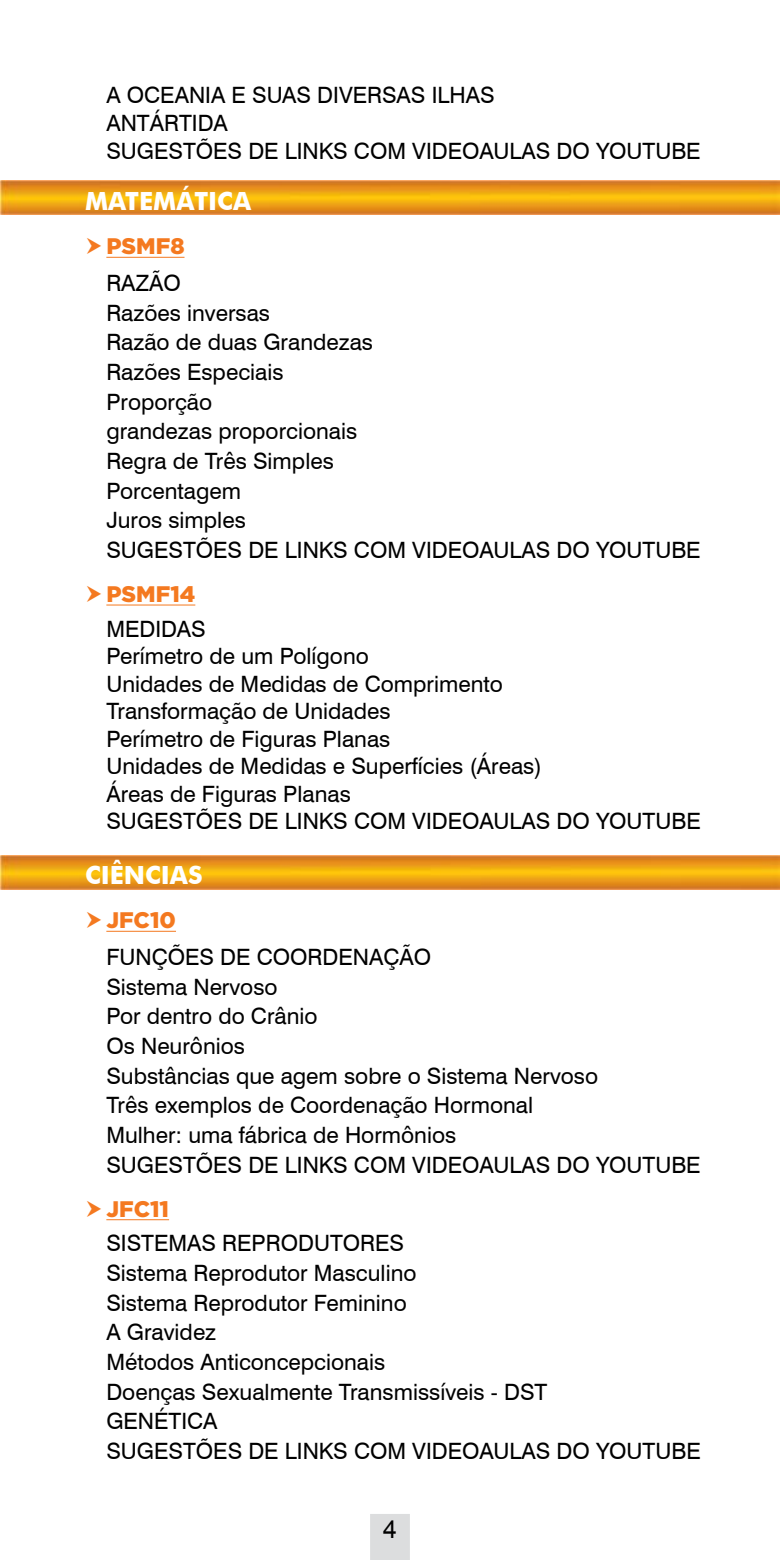
<style>
.page{position:relative;width:780px;height:1560px;background:#fff}
.page>*{position:absolute;margin:0;border:0;box-sizing:border-box;transform-origin:0 0}
.t1{font:700 25px "Futura BT";color:#fff}
.t2{font:25px "Arial";color:#000}
.t3{font:22.5px/29.8px "Swiss 721 BT";color:#000}
.t4{font:900 22.5px "Gotham";color:#f47920}
</style>
<div class="page">
<div style="left:370px;top:1514px;width:40px;height:45px;background:#dcddde"></div>
<img style="left:0;top:180px;width:780px;height:35px">
<img style="left:0;top:855px;width:780px;height:34px">
<hr style="left:106px;top:257px;width:78px;height:1px;background:#f47920">
<hr style="left:106px;top:604px;width:89px;height:1px;background:#f47920">
<hr style="left:106px;top:930px;width:70px;height:1px;background:#f47920">
<hr style="left:106px;top:1219px;width:63px;height:1px;background:#f47920">
<p class="t3" style="left:106px;top:80px;width:595px;line-height:28px">A OCEANIA E SUAS DIVERSAS ILHAS<br>ANTÁRTIDA<br>SUGESTÕES DE LINKS COM VIDEOAULAS DO YOUTUBE</p>
<p class="t1" style="left:85px;top:186px;width:167px">MATEMÁTICA</p>
<p class="t4" style="left:106px;top:233px;width:80px">PSMF8</p>
<p class="t3" style="left:106px;top:267px;width:595px">RAZÃO<br>Razões inversas<br>Razão de duas Grandezas<br>Razões Especiais<br>Proporção<br>grandezas proporcionais<br>Regra de Três Simples<br>Porcentagem<br>Juros simples<br>SUGESTÕES DE LINKS COM VIDEOAULAS DO YOUTUBE</p>
<p class="t4" style="left:106px;top:581px;width:90px">PSMF14</p>
<p class="t3" style="left:106px;top:614px;width:595px;line-height:27.5px">MEDIDAS<br>Perímetro de um Polígono<br>Unidades de Medidas de Comprimento<br>Transformação de Unidades<br>Perímetro de Figuras Planas<br>Unidades de Medidas e Superfícies (Áreas)<br>Áreas de Figuras Planas<br>SUGESTÕES DE LINKS COM VIDEOAULAS DO YOUTUBE</p>
<p class="t1" style="left:85px;top:859px;width:119px">CIÊNCIAS</p>
<p class="t4" style="left:106px;top:907px;width:71px">JFC10</p>
<p class="t3" style="left:106px;top:941px;width:595px">FUNÇÕES DE COORDENAÇÃO<br>Sistema Nervoso<br>Por dentro do Crânio<br>Os Neurônios<br>Substâncias que agem sobre o Sistema Nervoso<br>Três exemplos de Coordenação Hormonal<br>Mulher: uma fábrica de Hormônios<br>SUGESTÕES DE LINKS COM VIDEOAULAS DO YOUTUBE</p>
<p class="t4" style="left:106px;top:1195px;width:64px">JFC11</p>
<p class="t3" style="left:106px;top:1227px;width:595px">SISTEMAS REPRODUTORES<br>Sistema Reprodutor Masculino<br>Sistema Reprodutor Feminino<br>A Gravidez<br>Métodos Anticoncepcionais<br>Doenças Sexualmente Transmissíveis - DST<br>GENÉTICA<br>SUGESTÕES DE LINKS COM VIDEOAULAS DO YOUTUBE</p>
<p class="t2" style="left:383px;top:1515px;width:15px">4</p>
</div>
